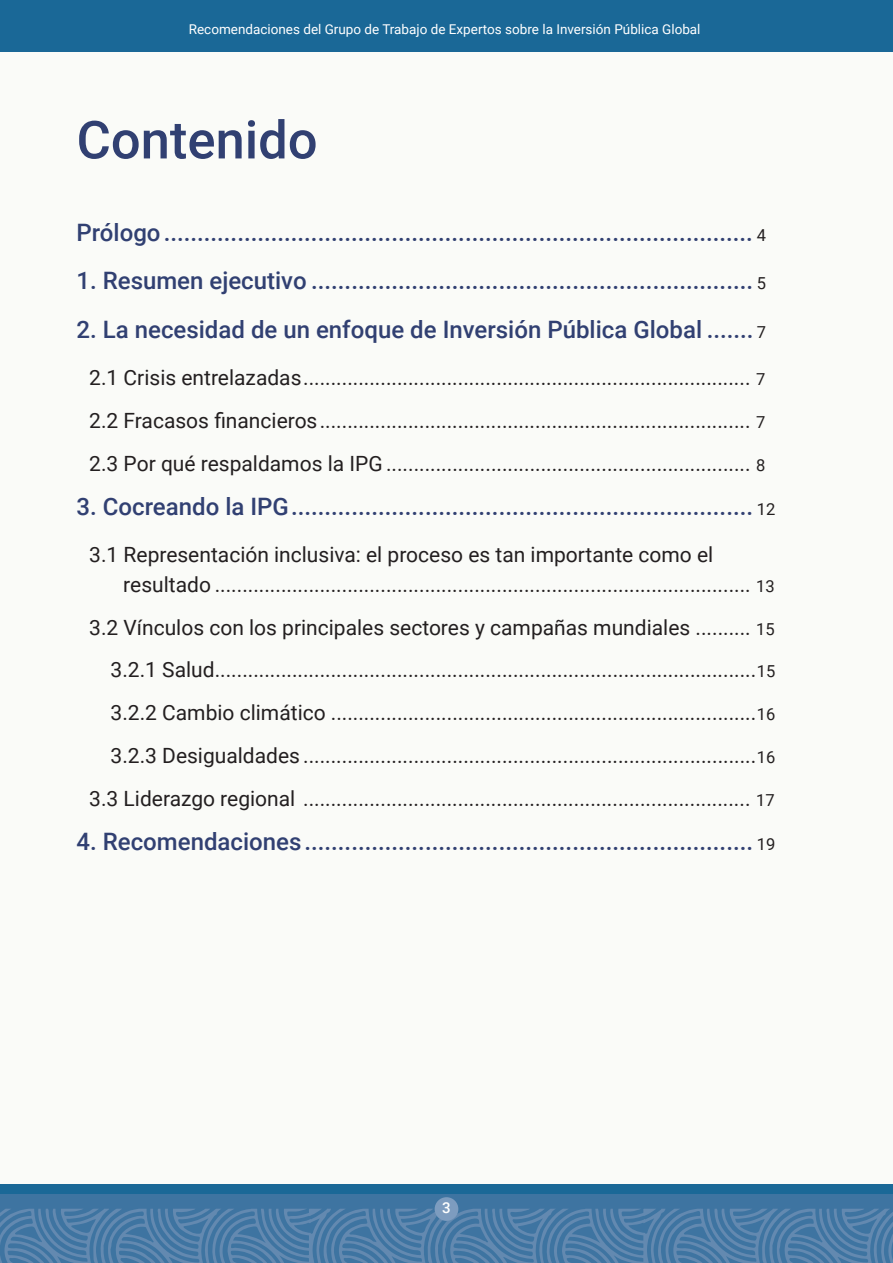
<style>
.page{position:relative;width:893px;height:1263px;background:#fafbf8}
.page>*{position:absolute;margin:0;border:0;box-sizing:border-box;transform-origin:0 0}
.t1{font:500 52.5px "Roboto";color:#314072}
.t2{font:500 24px "Roboto";color:#314072}
.t3{font:21px/42.8px "Roboto";color:#231f20;text-align:justify}
.t4{font:500 15px "Roboto";color:#fff}
.t5{font:13.5px "Roboto";color:#fff}
.s1{font-weight:400;font-size:16.5px;color:#231f20}
.s2{font-size:16.5px}
</style>
<div class="page">
<div style="left:0;top:1184px;width:893px;height:79px;background:#1a6897"></div>
<div style="left:0;top:1194px;width:893px;height:69px;background:#3e74a1"></div>
<svg style="left:0;top:1209px;width:893px;height:54px"></svg>
<div style="left:0;top:0;width:893px;height:52px;background:#1a6897"></div>
<div style="left:435px;top:1197px;width:23px;height:24px;background:#7d9cbf;border-radius:50%"></div>
<p class="t5" style="left:189px;top:20px;width:513px">Recomendaciones del Grupo de Trabajo de Expertos sobre la Inversión Pública Global</p>
<h1 class="t1" style="left:77px;top:103px;width:243px">Contenido</h1>
<p class="t2" style="left:77px;top:216px;width:691px">Prólogo........................................................................................ <span class="s1">4</span></p>
<p class="t2" style="left:77px;top:264px;width:691px">1. Resumen ejecutivo .................................................................. <span class="s1">5</span></p>
<p class="t2" style="left:77px;top:313px;width:691px">2. La necesidad de un enfoque de Inversión Pública Global ....... <span class="s1">7</span></p>
<p class="t3" style="left:89px;top:355px;width:678px">2.1 Crisis entrelazadas................................................................................. <span class="s2">7<br></span>2.2 Fracasos financieros.............................................................................. <span class="s2">7<br></span>2.3 Por qué respaldamos la IPG .................................................................. <span class="s2">8</span></p>
<p class="t2" style="left:77px;top:489px;width:700px">3. Cocreando la IPG..................................................................... <span class="s1">12</span></p>
<p class="t3" style="left:123px;top:539px;width:653px;line-height:30px;text-indent:-34px">3.1 Representación inclusiva: el proceso es tan importante como el resultado ................................................................................................. <span class="s2">13</span></p>
<p class="t3" style="left:89px;top:605px;width:688px;text-align:right">3.2 Vínculos con los principales sectores y campañas mundiales .......... <span class="s2">15<br></span>3.2.1 Salud..................................................................................................<span class="s2">15<br></span>3.2.2 Cambio climático .............................................................................<span class="s2">16<br></span>3.2.3 Desigualdades ..................................................................................<span class="s2">16<br></span>3.3 Liderazgo regional ................................................................................. <span class="s2">17</span></p>
<p class="t2" style="left:77px;top:824px;width:700px">4. Recomendaciones................................................................... <span class="s1">19</span></p>
<p class="t4" style="left:442px;top:1197px;width:10px">3</p>
</div>
